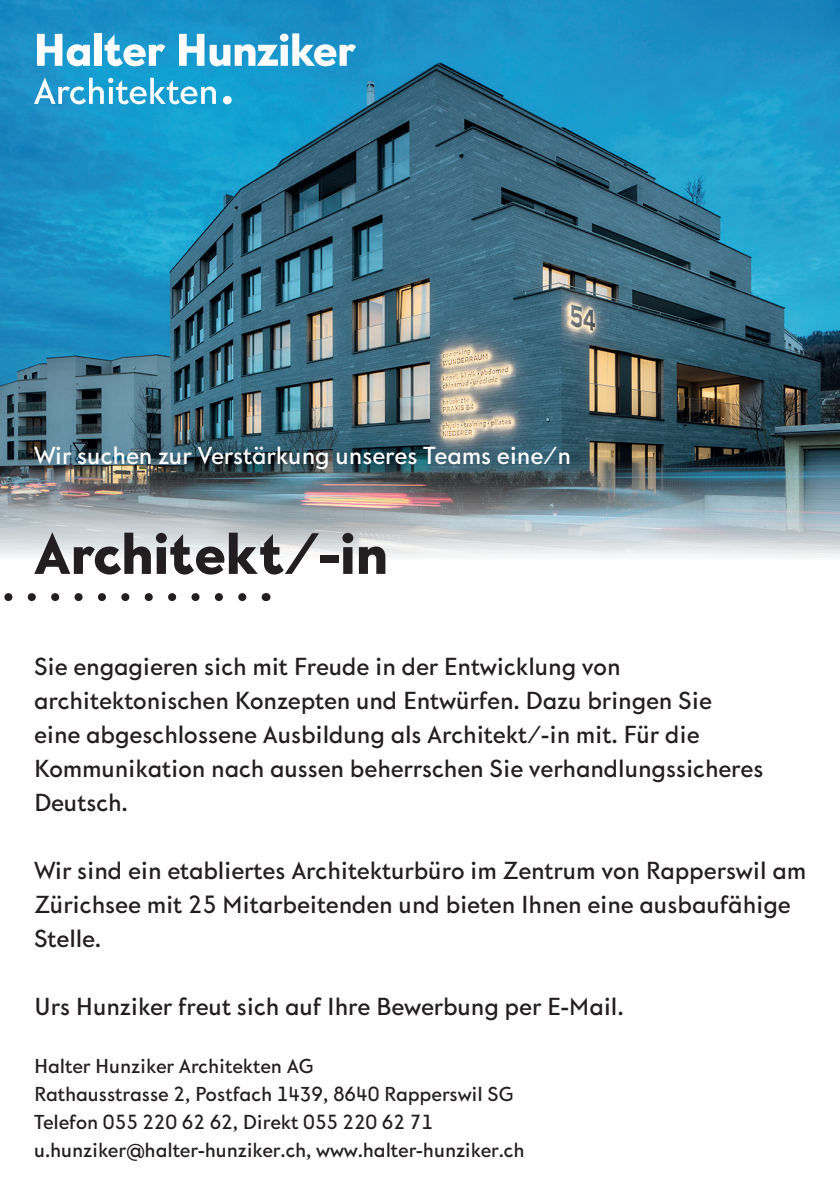
<style>
.page{position:relative;width:840px;height:1191px;background:#fff}
.page>*{position:absolute;margin:0;border:0;box-sizing:border-box;transform-origin:0 0}
.t1{font:700 52px "Koban Beta 307";color:#231f20}
.t2{font:22px/34px "Koban Beta 307";color:#231f20}
.t3{font:22px "Koban Beta 307";color:#fff}
.t4{font:18px/28px "Koban Beta 307";color:#231f20}
</style>
<div class="page">
<img style="left:0;top:0;width:839px;height:558px">
<svg style="left:4px;top:593px;width:238px;height:8px"></svg>
<svg style="left:37px;top:34px;width:53px;height:32px"></svg>
<div style="left:94px;top:33px;width:8px;height:33px;background:#fff"></div>
<svg style="left:104px;top:34px;width:61px;height:32px"></svg>
<svg style="left:179px;top:33px;width:177px;height:33px"></svg>
<svg style="left:34px;top:77px;width:182px;height:27px"></svg>
<div style="left:223px;top:96px;width:8px;height:8px;background:#fff;border-radius:50%"></div>
<p class="t3" style="left:34px;top:440px;width:538px">Wir suchen zur Verstärkung unseres Teams eine/n</p>
<h1 class="t1" style="left:34px;top:517px;width:355px">Architekt/-in</h1>
<p class="t2" style="left:34px;top:650px;width:730px">Sie engagieren sich mit Freude in der Entwicklung von architektonischen Konzepten und Entwürfen. Dazu bringen Sie<br>eine abgeschlossene Ausbildung als Architekt/-in mit. Für die Kommunikation nach aussen beherrschen Sie verhandlungssicheres Deutsch.</p>
<p class="t2" style="left:34px;top:854px;width:773px">Wir sind ein etabliertes Architekturbüro im Zentrum von Rapperswil am<br>Zürichsee mit 25 Mitarbeitenden und bieten Ihnen eine ausbaufähige<br>Stelle.</p>
<p class="t2" style="left:34px;top:990px;width:590px">Urs Hunziker freut sich auf Ihre Bewerbung per E-Mail.</p>
<p class="t4" style="left:34px;top:1052px;width:491px">Halter Hunziker Architekten AG<br>Rathausstrasse 2, Postfach 1439, 8640 Rapperswil SG Telefon 055 220 62 62, Direkt 055 220 62 71 u.hunziker@halter-hunziker.ch, www.halter-hunziker.ch</p>
</div>
